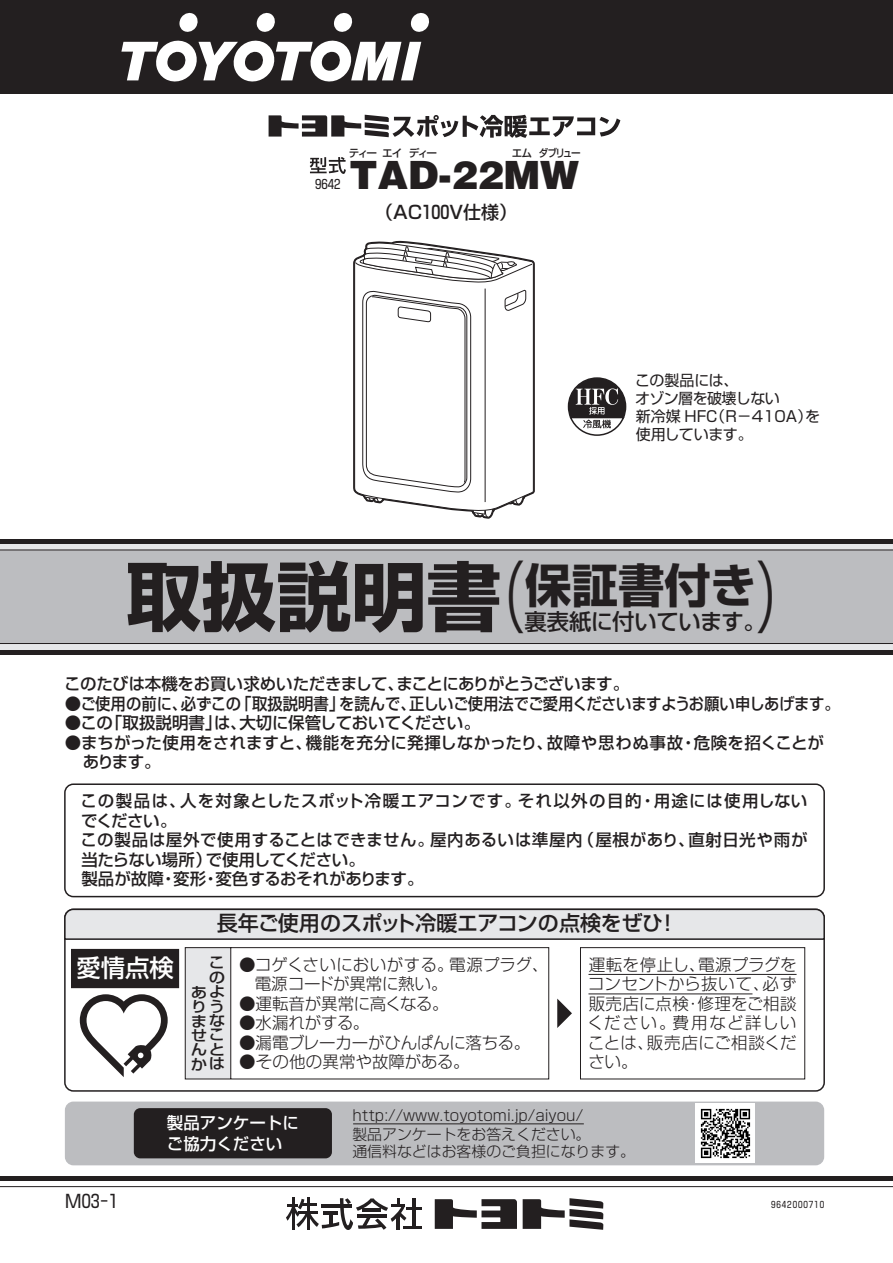
<style>
.page{position:relative;width:893px;height:1263px;background:#fff}
.page>*{position:absolute;margin:0;border:0;box-sizing:border-box;transform-origin:0 0}
.t1{font:700 75px "Shin Go Pro";color:#231f20}
.t2{font:700 46.5px "Shin Go Pro";color:#231f20}
.t3{font:900 39px "Helvetica";color:#231f20}
.t4{font:500 24.3px "Shin Go Pro";color:#fff}
.t5{font:500 22.35px "Shin Go Pro";letter-spacing:-.01em;color:#231f20}
.t6{font:500 21px "Shin Go Pro";letter-spacing:-.01em;color:#231f20}
.t7{font:500 18px "Shin Go Pro";color:#231f20}
.t8{font:18px "Shin Go Pro";color:#231f20}
.t9{font:300 16.5px/19.5px "Shin Go Pro";color:#231f20}
.t10{font:500 16.5px/19.5px "Shin Go Pro";letter-spacing:.02em;color:#231f20}
.t11{font:500 16.5px/19.5px "Shin Go Pro";color:#231f20}
.t12{font:500 16.5px "Shin Go Pro";letter-spacing:-.035em;color:#231f20}
.t13{font:500 16.5px "Shin Go Pro";letter-spacing:-.02em;color:#231f20}
.t14{font:500 16.5px/21.3px "Shin Go Pro";color:#fff}
.t15{font:15px/18px "Shin Go Pro";letter-spacing:-.03em;color:#231f20}
.t16{font:300 14.85px/19px "Shin Go Pro";color:#231f20}
.t17{font:500 14.85px/14.4px "Shin Go Pro";letter-spacing:.09em;color:#231f20;text-align:right;scale:1.11 1}
.t18{font:12.75px "Shin Go Pro";color:#231f20}
.t19{font:500 10.65px "Shin Go Pro";letter-spacing:-.145em;color:#231f20}
.t20{font:9px "Shin Go Pro";letter-spacing:.1em;color:#231f20}
.s1{font-weight:400;font-size:76.65px}
</style>
<div class="page">
<div style="left:0;top:544px;width:893px;height:6px;background:#e6e7e9"></div>
<div style="left:0;top:643px;width:893px;height:7px;background:#e6e7e9"></div>
<div style="left:0;top:0;width:893px;height:93px;background:#231f20"></div>
<div style="left:0;top:550px;width:893px;height:94px;background:#bcbdc0"></div>
<hr style="left:0;top:650px;width:893px;height:4px;background:#231f20">
<div style="left:0;top:539px;width:893px;height:5px;background:#231f20"></div>
<hr style="left:0;top:1186px;width:893px;height:1px;background:#231f20">
<hr style="left:0;top:1176px;width:893px;height:4px;background:#231f20">
<div style="left:64px;top:783px;width:761px;height:114px;border:2px solid #231f20;border-radius:9px"></div>
<div style="left:64px;top:909px;width:761px;height:183px;border:2px solid #231f20;border-radius:9px"></div>
<svg style="left:64px;top:908px;width:761px;height:33px;background:#d3d3d5"></svg>
<svg style="left:567px;top:377px;width:60px;height:59px"></svg>
<svg style="left:184px;top:947px;width:621px;height:133px"></svg>
<svg style="left:557px;top:998px;width:15px;height:30px"></svg>
<hr style="left:588px;top:974px;width:209px;height:1px;background:#231f20">
<hr style="left:588px;top:994px;width:164px;height:1px;background:#231f20">
<svg style="left:353px;top:240px;width:182px;height:279px"></svg>
<svg style="left:503px;top:511px;width:21px;height:5px"></svg>
<svg style="left:354px;top:241px;width:180px;height:270px"></svg>
<hr style="left:485px;top:289px;width:1px;height:213px;background:#231f20">
<svg style="left:362px;top:290px;width:132px;height:228px"></svg>
<svg style="left:504px;top:290px;width:22px;height:21px"></svg>
<svg style="left:355px;top:242px;width:178px;height:41px"></svg>
<svg style="left:435px;top:1199px;width:82px;height:30px"></svg>
<svg style="left:523px;top:1198px;width:80px;height:32px"></svg>
<hr style="left:403px;top:1226px;width:19px;height:3px;background:#231f20">
<hr style="left:406px;top:1207px;width:16px;height:3px;background:#231f20">
<hr style="left:412px;top:1198px;width:3px;height:30px;background:#231f20">
<svg style="left:286px;top:1198px;width:120px;height:32px"></svg>
<svg style="left:80px;top:994px;width:88px;height:83px"></svg>
<div style="left:71px;top:949px;width:108px;height:39px;background:#231f20"></div>
<svg style="left:121px;top:12px;width:308px;height:70px"></svg>
<svg style="left:269px;top:115px;width:351px;height:23px"></svg>
<div style="left:65px;top:1101px;width:759px;height:64px;background:#bcbdc0;border-radius:9px"></div>
<div style="left:134px;top:1108px;width:198px;height:50px;background:#231f20;border-radius:6px"></div>
<hr style="left:353px;top:1123px;width:231px;height:1px;background:#231f20">
<img style="left:696px;top:1104px;width:59px;height:59px">
<svg style="left:310px;top:157px;width:36px;height:17px"></svg>
<p class="t18" style="left:315px;top:174px;width:27px">9642</p>
<p class="t19" style="left:349px;top:145px;width:90px">ティーエイ ディー</p>
<p class="t19" style="left:512px;top:145px;width:71px">エム ダブリュー</p>
<h3 class="t3" style="left:350px;top:149px;width:231px">TAD-22MW</h3>
<p class="t7" style="left:375px;top:197px;width:144px">（AC100V仕様）</p>
<p class="t15" style="left:635px;top:370px;width:187px">この製品には、<br>オゾン層を破壊しない<br>新冷媒 HFC（R－410A）を使用しています。</p>
<h1 class="t1" style="left:126px;top:537px;width:400px">取扱説明書<span class="s1">（</span></h1>
<h2 class="t2" style="left:525px;top:548px;width:278px">保証書付き<span class="s1">）</span></h2>
<h3 class="t5" style="left:524px;top:603px;width:243px">裏表紙に付いています。</h3>
<p class="t12" style="left:64px;top:670px;width:566px">このたびは本機をお買い求めいただきまして、まことにありがとうございます。</p>
<p class="t11" style="left:65px;top:691px;width:776px">●ご使用の前に、必ずこの「取扱説明書」を読んで、正しいご使用法でご愛用くださいますようお願い申しあげます。</p>
<p class="t13" style="left:65px;top:709px;width:417px">●この「取扱説明書」は、大切に保管しておいてください。</p>
<p class="t11" style="left:83px;top:730px;width:743px;text-indent:-18px">●まちがった使用をされますと、機能を充分に発揮しなかったり、故障や思わぬ事故・危険を招くことがあります。</p>
<p class="t10" style="left:81px;top:789px;width:728px">この製品は、人を対象としたスポット冷暖エアコンです。それ以外の目的・用途には使用しないでください。<br>この製品は屋外で使用することはできません。屋内あるいは準屋内（屋根があり、直射日光や雨が当たらない場所）で使用してください。<br>製品が故障・変形・変色するおそれがあります。</p>
<h3 class="t4" style="left:76px;top:948px;width:99px">愛情点検</h3>
<p class="t6" style="left:217px;top:906px;width:463px">長年ご使用のスポット冷暖エアコンの点検をぜひ！</p>
<p class="t17" style="left:191px;top:954px;width:33px">このあよりうまなせこんとかは</p>
<p class="t9" style="left:255px;top:953px;width:295px;text-indent:-16px">●コゲくさいにおいがする。電源プラグ、電源コードが異常に熱い。</p>
<p class="t9" style="left:587px;top:953px;width:211px;text-align:justify">運転を停止し、電源プラグをコンセントから抜いて、必ず販売店に点検・修理をご相談ください。費用など詳しいことは、販売店にご相談ください。</p>
<p class="t9" style="left:239px;top:992px;width:211px">●運転音が異常に高くなる。</p>
<p class="t9" style="left:239px;top:1011px;width:132px">●水漏れがする。</p>
<p class="t9" style="left:239px;top:1031px;width:293px">●漏電ブレーカーがひんぱんに落ちる。</p>
<p class="t9" style="left:239px;top:1050px;width:232px">●その他の異常や故障がある。</p>
<p class="t14" style="left:167px;top:1110px;width:133px">製品アンケートにご協力ください</p>
<p class="t16" style="left:352px;top:1103px;width:240px">http://www.toyotomi.jp/aiyou/製品アンケートをお答えください。</p>
<p class="t16" style="left:352px;top:1140px;width:284px">通信料などはお客様のご負担になります。</p>
<p class="t8" style="left:65px;top:1186px;width:54px">M03－1</p>
<p class="t20" style="left:771px;top:1197px;width:55px">9642000710</p>
</div>
